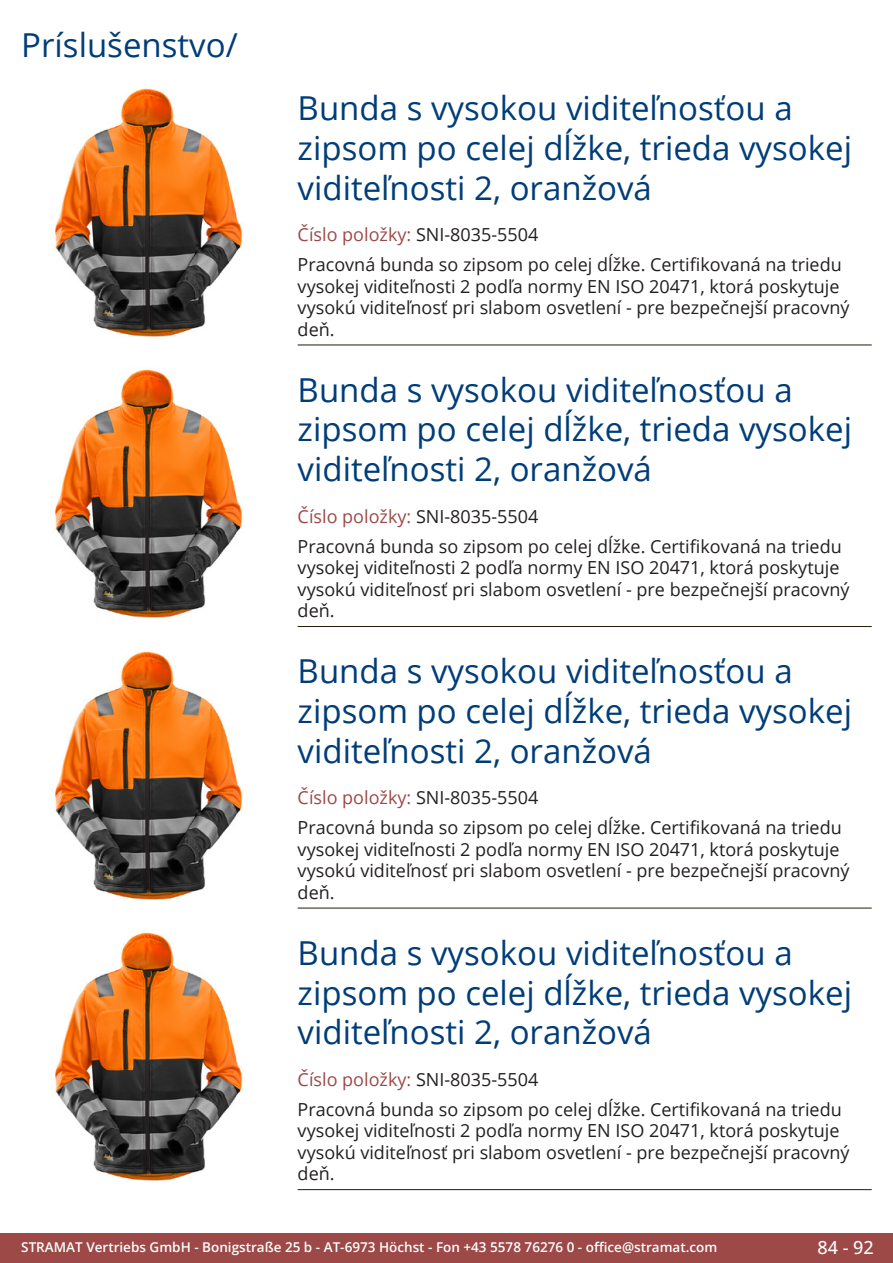
<style>
.page{position:relative;width:893px;height:1263px;background:#fff}
.page>*{position:absolute;margin:0;border:0;box-sizing:border-box;transform-origin:0 0}
.Produkttitel{font:33px/39.6px "Open Sans";color:#003d78}
.RastTitel{font:33px "Open Sans";color:#003d78}
.Beschreibung_Text{font:18px/21.6px "Open Sans";color:#231f20}
.TechDaten_Überschrif{font:18px "Open Sans";color:#9c4948}
.t1{font:500 18px "Open Sans";color:#fff}
.t2{font:600 13.5px "Open Sans";color:#fff}
.s1{color:#231f20}
</style>
<div class="page">
<div style="left:0;top:1233px;width:893px;height:30px;background:#9c4948"></div>
<hr style="left:298px;top:345px;width:574px;height:1px;background:#201d08">
<hr style="left:298px;top:626px;width:574px;height:1px;background:#201d08">
<hr style="left:298px;top:908px;width:574px;height:1px;background:#201d08">
<hr style="left:298px;top:1189px;width:574px;height:1px;background:#201d08">
<img style="left:55px;top:88px;width:188px;height:249px">
<img style="left:55px;top:369px;width:188px;height:249px">
<img style="left:55px;top:651px;width:188px;height:249px">
<img style="left:55px;top:932px;width:188px;height:249px">
<p class="RastTitel" style="left:21px;top:22px;width:218px">Príslušenstvo/</p>
<p class="Produkttitel" style="left:298px;top:88px;width:556px">Bunda s vysokou viditeľnosťou a zipsom po celej dĺžke, trieda vysokej viditeľnosti 2, oranžová</p>
<p class="TechDaten_Überschrif" style="left:298px;top:222px;width:242px">Číslo položky: <span class="s1">SNI-8035-5504</span></p>
<p class="Beschreibung_Text" style="left:298px;top:253px;width:553px">Pracovná bunda so zipsom po celej dĺžke. Certifikovaná na triedu vysokej viditeľnosti 2 podľa normy EN ISO 20471, ktorá poskytuje vysokú viditeľnosť pri slabom osvetlení - pre bezpečnejší pracovný deň.</p>
<p class="Produkttitel" style="left:298px;top:369px;width:556px">Bunda s vysokou viditeľnosťou a zipsom po celej dĺžke, trieda vysokej viditeľnosti 2, oranžová</p>
<p class="TechDaten_Überschrif" style="left:298px;top:504px;width:242px">Číslo položky: <span class="s1">SNI-8035-5504</span></p>
<p class="Beschreibung_Text" style="left:298px;top:535px;width:553px">Pracovná bunda so zipsom po celej dĺžke. Certifikovaná na triedu vysokej viditeľnosti 2 podľa normy EN ISO 20471, ktorá poskytuje vysokú viditeľnosť pri slabom osvetlení - pre bezpečnejší pracovný deň.</p>
<p class="Produkttitel" style="left:298px;top:651px;width:556px">Bunda s vysokou viditeľnosťou a zipsom po celej dĺžke, trieda vysokej viditeľnosti 2, oranžová</p>
<p class="TechDaten_Überschrif" style="left:298px;top:785px;width:242px">Číslo položky: <span class="s1">SNI-8035-5504</span></p>
<p class="Beschreibung_Text" style="left:298px;top:816px;width:553px">Pracovná bunda so zipsom po celej dĺžke. Certifikovaná na triedu vysokej viditeľnosti 2 podľa normy EN ISO 20471, ktorá poskytuje vysokú viditeľnosť pri slabom osvetlení - pre bezpečnejší pracovný deň.</p>
<p class="Produkttitel" style="left:298px;top:932px;width:556px">Bunda s vysokou viditeľnosťou a zipsom po celej dĺžke, trieda vysokej viditeľnosti 2, oranžová</p>
<p class="TechDaten_Überschrif" style="left:298px;top:1067px;width:242px">Číslo položky: <span class="s1">SNI-8035-5504</span></p>
<p class="Beschreibung_Text" style="left:298px;top:1098px;width:553px">Pracovná bunda so zipsom po celej dĺžke. Certifikovaná na triedu vysokej viditeľnosti 2 podľa normy EN ISO 20471, ktorá poskytuje vysokú viditeľnosť pri slabom osvetlení - pre bezpečnejší pracovný deň.</p>
<p class="t2" style="left:21px;top:1238px;width:698px">STRAMAT Vertriebs GmbH - Bonigstraße 25 b - AT-6973 Höchst - Fon +43 5578 76276 0 - office@stramat.com</p>
<p class="t1" style="left:817px;top:1234px;width:58px">84 - 92</p>
</div>
